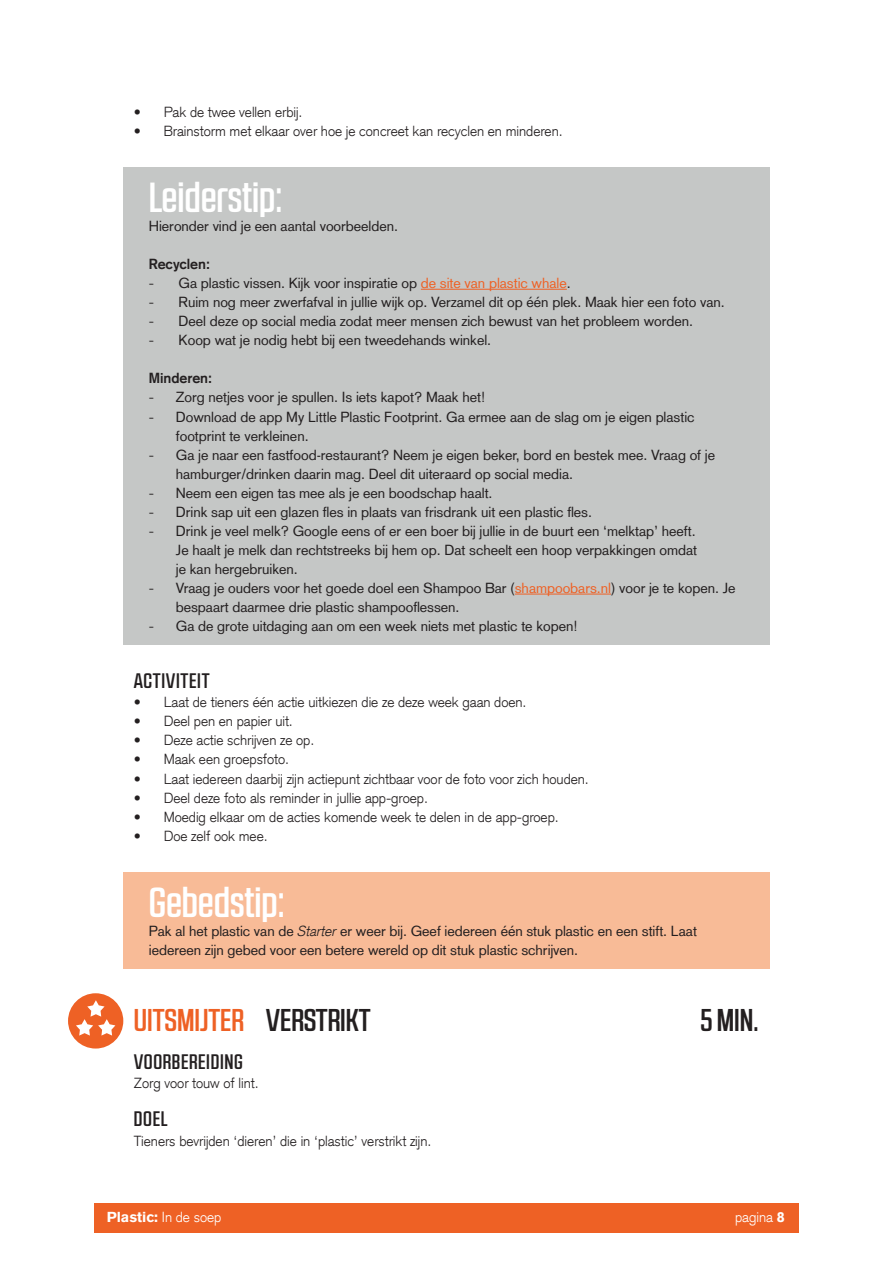
<style>
.page{position:relative;width:893px;height:1263px;background:#fff}
.page>*{position:absolute;margin:0;border:0;box-sizing:border-box;transform-origin:0 0}
.LEIDERSTIP{font:500 42px "RB No 2.1 a";color:#fff}
.onderdeel_kop{font:500 31.5px "RB No 2.1 a";color:#ee6125}
.onderdeel_kop-2{font:500 31.5px "RB No 2.1 a";color:#231f20}
.tussenkop{font:500 21px "RB No 2.1 a";letter-spacing:.03em;color:#231f20}
.LEIDERSTIP_tekst{font:14.25px/19px "Basic Commercial LT Com";letter-spacing:-.005em;color:#231f20}
.broodtekst{font:300 14.25px "Basic Commercial LT Com";letter-spacing:-.005em;color:#231f20}
.LEIDERSTIP_tekst-2{font:700 14.25px "Basic Commercial LT Com";letter-spacing:-.005em;color:#231f20}
.t1{font:900 14.25px "Basic Commercial LT Com";letter-spacing:-.005em;color:#fff}
.t2{font:300 14.25px "Basic Commercial LT Com";letter-spacing:-.005em;color:#fff}
.s1{font-weight:300}
.s2{color:#ee6125}
.s3{font-weight:300;font-style:italic}
.s4{color:#231f20}
.s5{font-weight:900}
</style>
<div class="page">
<div style="left:94px;top:1203px;width:705px;height:30px;background:#ee6125"></div>
<div style="left:123px;top:168px;width:647px;height:63px;background:#c5c7c6"></div>
<div style="left:123px;top:229px;width:647px;height:35px;background:#c5c7c6"></div>
<div style="left:123px;top:248px;width:647px;height:35px;background:#c5c7c6"></div>
<div style="left:123px;top:267px;width:647px;height:54px;background:#c5c7c6"></div>
<hr style="left:421px;top:289px;width:146px;height:1px;background:#ee6125">
<div style="left:123px;top:305px;width:647px;height:35px;background:#c5c7c6"></div>
<div style="left:123px;top:325px;width:647px;height:34px;background:#c5c7c6"></div>
<div style="left:123px;top:344px;width:647px;height:34px;background:#c5c7c6"></div>
<div style="left:123px;top:363px;width:647px;height:34px;background:#c5c7c6"></div>
<div style="left:123px;top:382px;width:647px;height:34px;background:#c5c7c6"></div>
<div style="left:123px;top:401px;width:647px;height:53px;background:#c5c7c6"></div>
<div style="left:123px;top:439px;width:647px;height:53px;background:#c5c7c6"></div>
<div style="left:123px;top:477px;width:647px;height:35px;background:#c5c7c6"></div>
<div style="left:123px;top:496px;width:647px;height:35px;background:#c5c7c6"></div>
<div style="left:123px;top:515px;width:647px;height:73px;background:#c5c7c6"></div>
<div style="left:123px;top:572px;width:647px;height:54px;background:#c5c7c6"></div>
<hr style="left:515px;top:594px;width:96px;height:1px;background:#ee6125">
<div style="left:123px;top:610px;width:647px;height:35px;background:#c5c7c6"></div>
<div style="left:123px;top:873px;width:647px;height:63px;background:#f8bb97"></div>
<div style="left:123px;top:934px;width:647px;height:35px;background:#f8bb97"></div>
<div style="left:68px;top:993px;width:55px;height:55px;background:#ee6125;border-radius:50%"></div>
<svg style="left:76px;top:1000px;width:39px;height:35px"></svg>
<p class="broodtekst" style="left:134px;top:103px;width:170px">• Pak de twee vellen erbij.</p>
<p class="broodtekst" style="left:134px;top:122px;width:430px">• Brainstorm met elkaar over hoe je concreet kan recyclen en minderen.</p>
<p class="LEIDERSTIP" style="left:149px;top:173px;width:135px">Leiderstip:</p>
<p class="LEIDERSTIP_tekst" style="left:149px;top:216px;width:251px">Hieronder vind je een aantal voorbeelden.</p>
<p class="LEIDERSTIP_tekst-2" style="left:149px;top:256px;width:63px">Recyclen:</p>
<p class="LEIDERSTIP_tekst" style="left:149px;top:274px;width:423px"><span class="s1">-</span> Ga plastic vissen. Kijk voor inspiratie op <span class="s2">de site van plastic whale</span>.</p>
<p class="LEIDERSTIP_tekst" style="left:149px;top:293px;width:577px"><span class="s1">-</span> Ruim nog meer zwerfafval in jullie wijk op. Verzamel dit op één plek. Maak hier een foto van.</p>
<p class="LEIDERSTIP_tekst" style="left:149px;top:312px;width:546px"><span class="s1">-</span> Deel deze op social media zodat meer mensen zich bewust van het probleem worden.</p>
<p class="LEIDERSTIP_tekst" style="left:149px;top:331px;width:344px"><span class="s1">-</span> Koop wat je nodig hebt bij een tweedehands winkel.</p>
<p class="LEIDERSTIP_tekst-2" style="left:149px;top:370px;width:65px">Minderen:</p>
<p class="LEIDERSTIP_tekst" style="left:149px;top:388px;width:338px"><span class="s1">-</span> Zorg netjes voor je spullen. Is iets kapot? Maak het!</p>
<p class="LEIDERSTIP_tekst" style="left:176px;top:407px;width:520px;text-indent:-27px"><span class="s1">-</span> Download de app My Little Plastic Footprint. Ga ermee aan de slag om je eigen plastic footprint te verkleinen.</p>
<p class="LEIDERSTIP_tekst" style="left:176px;top:445px;width:541px;text-indent:-27px"><span class="s1">-</span> Ga je naar een fastfood-restaurant? Neem je eigen beker, bord en bestek mee. Vraag of je hamburger/drinken daarin mag. Deel dit uiteraard op social media.</p>
<p class="LEIDERSTIP_tekst" style="left:149px;top:483px;width:345px"><span class="s1">-</span> Neem een eigen tas mee als je een boodschap haalt.</p>
<p class="LEIDERSTIP_tekst" style="left:149px;top:502px;width:445px"><span class="s1">-</span> Drink sap uit een glazen fles in plaats van frisdrank uit een plastic fles.</p>
<p class="LEIDERSTIP_tekst" style="left:176px;top:521px;width:523px;text-align:justify;text-indent:-27px"><span class="s1">-</span> Drink je veel melk? Google eens of er een boer bij jullie in de buurt een ‘melktap’ heeft.<br>Je haalt je melk dan rechtstreeks bij hem op. Dat scheelt een hoop verpakkingen omdat je kan hergebruiken.</p>
<p class="LEIDERSTIP_tekst" style="left:176px;top:578px;width:561px;text-indent:-27px"><span class="s1">-</span> Vraag je ouders voor het goede doel een Shampoo Bar (<span class="s2">shampoobars.nl</span>) voor je te kopen. Je bespaart daarmee drie plastic shampooflessen.</p>
<p class="LEIDERSTIP_tekst" style="left:149px;top:617px;width:430px"><span class="s1">-</span> Ga de grote uitdaging aan om een week niets met plastic te kopen!</p>
<p class="tussenkop" style="left:134px;top:669px;width:77px">ACTIVITEIT</p>
<p class="broodtekst" style="left:134px;top:694px;width:394px">• Laat de tieners één actie uitkiezen die ze deze week gaan doen.</p>
<p class="broodtekst" style="left:134px;top:713px;width:160px">• Deel pen en papier uit.</p>
<p class="broodtekst" style="left:134px;top:732px;width:182px">• Deze actie schrijven ze op.</p>
<p class="broodtekst" style="left:134px;top:751px;width:157px">• Maak een groepsfoto.</p>
<p class="broodtekst" style="left:134px;top:770px;width:456px">• Laat iedereen daarbij zijn actiepunt zichtbaar voor de foto voor zich houden.</p>
<p class="broodtekst" style="left:134px;top:789px;width:296px">• Deel deze foto als reminder in jullie app-groep.</p>
<p class="broodtekst" style="left:134px;top:808px;width:426px">• Moedig elkaar om de acties komende week te delen in de app-groep.</p>
<p class="broodtekst" style="left:134px;top:827px;width:135px">• Doe zelf ook mee.</p>
<p class="LEIDERSTIP" style="left:149px;top:878px;width:137px">Gebedstip:</p>
<p class="LEIDERSTIP_tekst" style="left:149px;top:921px;width:550px">Pak al het plastic van de <span class="s3">Starter</span> er weer bij. Geef iedereen één stuk plastic en een stift. Laat</p>
<p class="LEIDERSTIP_tekst" style="left:149px;top:940px;width:431px">iedereen zijn gebed voor een betere wereld op dit stuk plastic schrijven.</p>
<p class="onderdeel_kop" style="left:134px;top:1002px;width:238px">UITSMIJTER <span class="s4">VERSTRIKT</span></p>
<p class="onderdeel_kop-2" style="left:700px;top:1002px;width:60px">5 MIN.</p>
<p class="tussenkop" style="left:134px;top:1050px;width:110px">VOORBEREIDING</p>
<p class="broodtekst" style="left:134px;top:1075px;width:126px">Zorg voor touw of lint.</p>
<p class="tussenkop" style="left:134px;top:1107px;width:35px">DOEL</p>
<p class="broodtekst" style="left:134px;top:1132px;width:299px">Tieners bevrijden ‘dieren’ die in ‘plastic’ verstrikt zijn.</p>
<p class="t1" style="left:107px;top:1208px;width:116px">Plastic: <span class="s1">In de soep</span></p>
<p class="t2" style="left:735px;top:1208px;width:51px">pagina <span class="s5">8</span></p>
</div>
